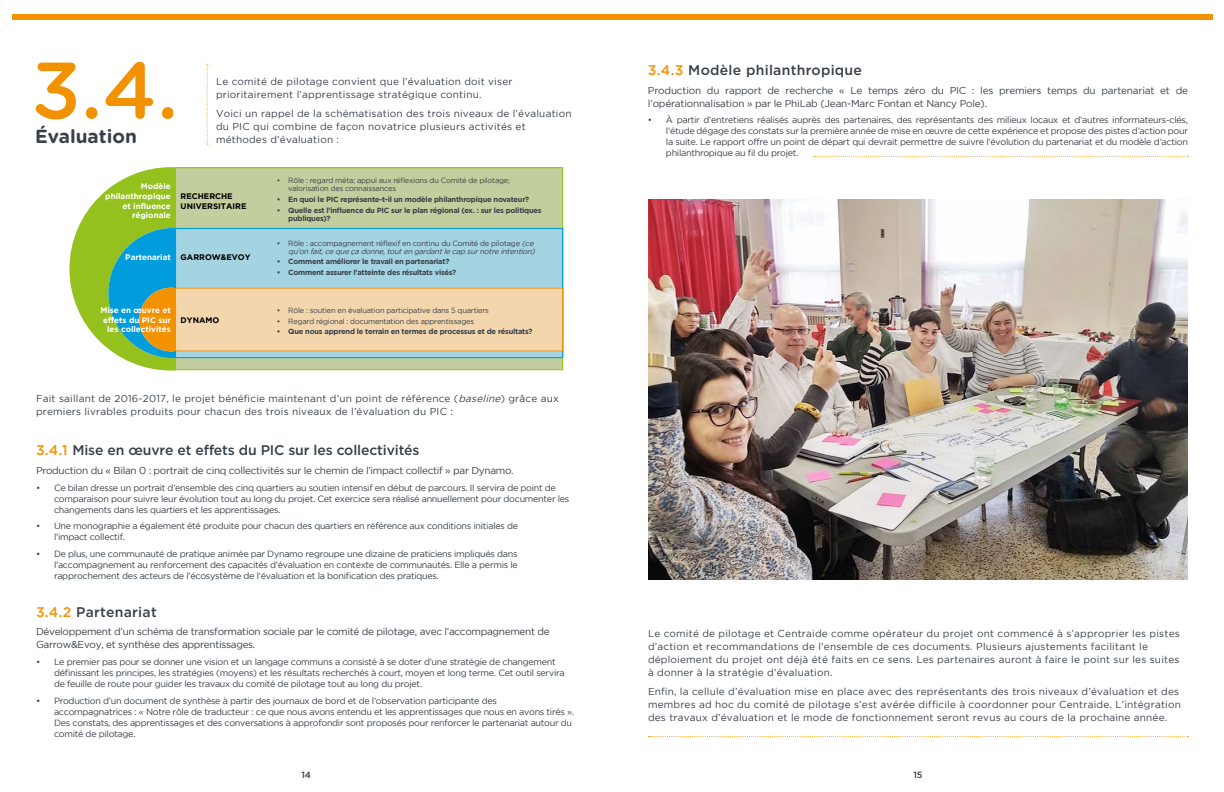
<style>
.page{position:relative;width:1224px;height:792px;background:#fff}
.page>*{position:absolute;margin:0;border:0;box-sizing:border-box;transform-origin:0 0}
.t1{font:500 80px "Gotham Rounded";color:#f39200}
.t2{font:700 19px "Gotham Rounded";color:#394049}
.t3{font:500 14px "Gotham";letter-spacing:-.01em;color:#394049}
.t4{font:500 14px "Gotham";letter-spacing:.02em;color:#394049}
.t5{font:10px/13px "Gotham";letter-spacing:.02em;color:#394049}
.t6{font:10px/13px "Gotham";letter-spacing:-.03em;color:#394049}
.t7{font:10px/13px "Gotham";letter-spacing:-.02em;color:#394049}
.t8{font:9px/11px "Gotham";letter-spacing:-.03em;color:#394049}
.t9{font:500 9px "Gotham";color:#394049}
.t10{font:700 8.1px/9.7px "Gotham";color:#fff;text-align:right}
.t11{font:700 8.1px/9.7px "Gotham";color:#000}
.t12{font:700 7.5px/8px "Gotham";letter-spacing:-.03em;color:#394049}
.t13{font:7.5px/8px "Gotham";letter-spacing:-.03em;color:#394049}
.t14{font:italic 7.5px/8px "Gotham";color:#394049;text-align:right}
.s1{font-style:normal}
.s2{font-style:italic}
.s3{color:#f39200}
</style>
<div class="page">
<svg style="left:207px;top:64px;width:1px;height:81px"></svg>
<div style="left:12px;top:14px;width:1200px;height:6px;background:#f39200"></div>
<svg style="left:648px;top:736px;width:541px;height:1px"></svg>
<svg style="left:814px;top:156px;width:374px;height:1px"></svg>
<img style="left:648px;top:199px;width:540px;height:380px">
<svg style="left:69px;top:167px;width:494px;height:204px;background:#bacda8"></svg>
<h1 class="t1" style="left:31px;top:33px;width:149px">3.4.</h1>
<h2 class="t2" style="left:35px;top:123px;width:103px">Évaluation</h2>
<p class="t5" style="left:216px;top:75px;width:298px">Le comité de pilotage convient que l’évaluation doit viser prioritairement l’apprentissage stratégique continu.</p>
<p class="t5" style="left:216px;top:107px;width:357px">Voici un rappel de la schématisation des trois niveaux de l’évaluation du PIC qui combine de façon novatrice plusieurs activités et méthodes d’évaluation :</p>
<p class="t10" style="left:105px;top:181px;width:67px">Modèle philanthropique et influence régionale</p>
<p class="t10" style="left:125px;top:252px;width:47px">Partenariat</p>
<p class="t11" style="left:181px;top:191px;width:67px">RECHERCHE<br>UNIVERSITAIRE</p>
<p class="t11" style="left:181px;top:252px;width:71px">GARROW&amp;EVOY</p>
<p class="t10" style="left:100px;top:305px;width:72px">Mise en œuvre et effets du PIC sur les collectivités</p>
<p class="t11" style="left:181px;top:315px;width:40px">DYNAMO</p>
<p class="t13" style="left:288px;top:177px;width:223px;text-indent:-11px">• Rôle : regard méta; appui aux réflexions du Comité de pilotage; valorisation des connaissances</p>
<p class="t12" style="left:277px;top:195px;width:254px">• En quoi le PIC représente-t-il un modèle philanthropique novateur?</p>
<p class="t12" style="left:288px;top:206px;width:255px;text-indent:-11px">• Quelle est l’influence du PIC sur le plan régional (ex. : sur les politiques publiques)?</p>
<p class="t14" style="left:277px;top:239px;width:262px"><span class="s1">• Rôle : accompagnement réflexif en continu du Comité de pilotage</span> (ce qu’onfait,cequeçadonne,toutengardantlecap surnotreintention)</p>
<p class="t12" style="left:277px;top:258px;width:174px">• Comment améliorer le travail en partenariat?</p>
<p class="t12" style="left:277px;top:269px;width:181px">• Comment assurer l’atteinte des résultats visés?</p>
<p class="t13" style="left:277px;top:306px;width:214px">• Rôle : soutien en évaluation participative dans 5 quartiers</p>
<p class="t13" style="left:277px;top:317px;width:199px">• Regard régional : documentation des apprentissages</p>
<p class="t12" style="left:277px;top:328px;width:257px">• Que nous apprend le terrain en termes de processus et de résultats?</p>
<p class="t5" style="left:36px;top:392px;width:524px">Fait saillant de 2016-2017, le projet bénéficie maintenant d’un point de référence (<span class="s2">baseline</span>) grâce aux premiers livrables produits pour chacun des trois niveaux de l’évaluation du PIC :</p>
<h3 class="t3" style="left:36px;top:441px;width:385px"><span class="s3">3.4.1</span> Mise en œuvre et effets du PIC sur les collectivités</h3>
<p class="t6" style="left:36px;top:464px;width:479px">Production du « Bilan 0 : portrait de cinq collectivités sur le chemin de l’impact collectif » par Dynamo.</p>
<p class="t8" style="left:54px;top:482px;width:517px;text-indent:-18px">• Ce bilan dresse un portrait d’ensemble des cinq quartiers au soutien intensif en début de parcours. Il servira de point de comparaison pour suivre leur évolution tout au long du projet. Cet exercice sera réalisé annuellement pour documenter les changements dans les quartiers et les apprentissages.</p>
<p class="t8" style="left:54px;top:521px;width:466px;text-indent:-18px">• Une monographie a également été produite pour chacun des quartiers en référence aux conditions initiales de l’impact collectif.</p>
<p class="t8" style="left:54px;top:548px;width:465px;text-align:justify;text-indent:-18px">• De plus, une communauté de pratique animée par Dynamo regroupe une dizaine de praticiens impliqués dans l’accompagnement au renforcement des capacités d’évaluation en contexte de communautés. Elle a permis le rapprochement des acteurs de l’écosystème de l’évaluation et la bonification des pratiques.</p>
<h3 class="t4" style="left:36px;top:603px;width:122px"><span class="s3">3.4.2</span> Partenariat</h3>
<p class="t6" style="left:36px;top:625px;width:515px">Développement d’un schéma de transformation sociale par le comité de pilotage, avec l’accompagnement de<br>Garrow&amp;Evoy, et synthèse des apprentissages.</p>
<p class="t8" style="left:54px;top:656px;width:512px;text-indent:-18px">• Le premier pas pour se donner une vision et un langage communs a consisté à se doter d’une stratégie de changement définissant les principes, les stratégies (moyens) et les résultats recherchés à court, moyen et long terme. Cet outil servira de feuille de route pour guider les travaux du comité de pilotage tout au long du projet.</p>
<p class="t8" style="left:54px;top:695px;width:522px;text-indent:-18px">• Production d’un document de synthèse à partir des journaux de bord et de l’observation participante des accompagnatrices : « Notre rôle de traducteur : ce que nous avons entendu et les apprentissages que nous en avons tirés ».<br>Des constats, des apprentissages et des conversations à approfondir sont proposés pour renforcer le partenariat autour du comité de pilotage.</p>
<h3 class="t4" style="left:648px;top:61px;width:216px"><span class="s3">3.4.3</span> Modèle philanthropique</h3>
<p class="t7" style="left:648px;top:83px;width:542px">Production du rapport de recherche « Le temps zéro du PIC : les premiers temps du partenariat et de l’opérationnalisation » par le PhiLab (Jean-Marc Fontan et Nancy Pole).</p>
<p class="t8" style="left:666px;top:114px;width:524px;text-align:justify;text-indent:-18px">• À partir d’entretiens réalisés auprès des partenaires, des représentants des milieux locaux et d’autres informateurs-clés, l’étude dégage des constats sur la première année de mise en œuvre de cette expérience et propose des pistes d’action pour la suite. Le rapport offre un point de départ qui devrait permettre de suivre l’évolution du partenariat et du modèle d’action philanthropique au fil du projet.</p>
<p class="t5" style="left:648px;top:627px;width:533px">Le comité de pilotage et Centraide comme opérateur du projet ont commencé à s’approprier les pistes d’action et recommandations de l’ensemble de ces documents. Plusieurs ajustements facilitant le déploiement du projet ont déjà été faits en ce sens. Les partenaires auront à faire le point sur les suites à donner à la stratégie d’évaluation.</p>
<p class="t5" style="left:648px;top:684px;width:534px">Enfin, la cellule d’évaluation mise en place avec des représentants des trois niveaux d’évaluation et des membres ad hoc du comité de pilotage s’est avérée difficile à coordonner pour Centraide. L’intégration des travaux d’évaluation et le mode de fonctionnement seront revus au cours de la prochaine année.</p>
<p class="t9" style="left:301px;top:769px;width:11px">14</p>
<p class="t9" style="left:914px;top:769px;width:10px">15</p>
</div>
